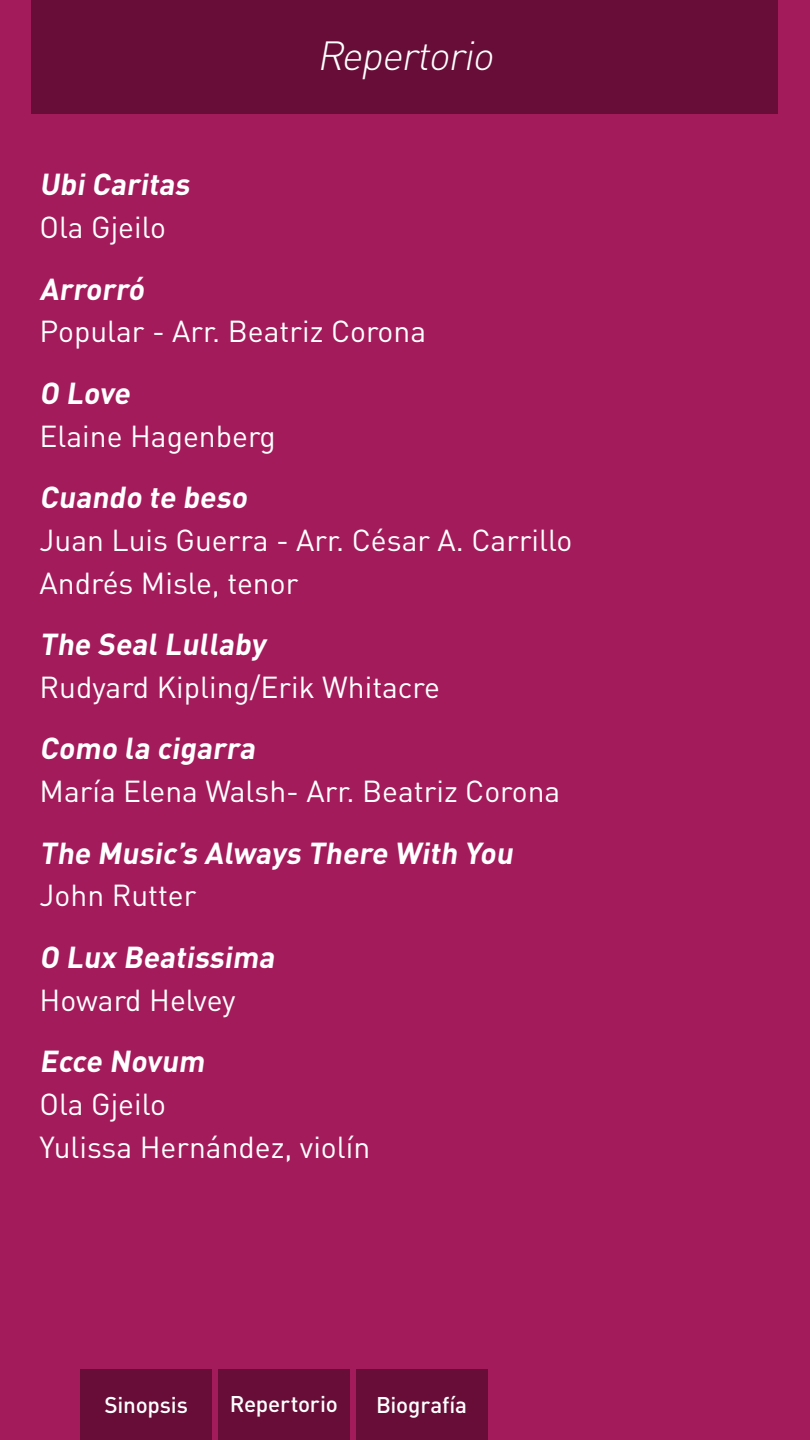
<style>
.page{position:relative;width:810px;height:1440px;background:#a31b5b}
.page>*{position:absolute;margin:0;border:0;box-sizing:border-box;transform-origin:0 0}
.t1{font:italic 300 40.2px "DIN Pro";color:#fff}
.t2{font:30px/42.8px "DIN Pro";color:#fff}
.t3{font:700 30px "DIN Pro";color:#fff}
.t4{font:500 22.5px "DIN Pro";letter-spacing:-.01em;color:#fff}
</style>
<div class="page">
<div style="left:32px;top:0;width:746px;height:114px;background:#670d37"></div>
<div style="left:80px;top:1370px;width:132px;height:70px;background:#670d37"></div>
<div style="left:218px;top:1370px;width:132px;height:70px;background:#670d37"></div>
<div style="left:356px;top:1370px;width:131px;height:70px;background:#670d37"></div>
<h1 class="t1" style="left:317px;top:25px;width:187px">Repertorio</h1>
<p class="t3" style="left:40px;top:159px;width:158px">UbiCaritas</p>
<p class="t2" style="left:40px;top:205px;width:128px">Ola Gjeilo</p>
<p class="t3" style="left:40px;top:264px;width:112px">Arrorró</p>
<p class="t2" style="left:40px;top:309px;width:388px">Popular - Arr. Beatriz Corona</p>
<p class="t3" style="left:40px;top:368px;width:98px">O Love</p>
<p class="t2" style="left:40px;top:413px;width:238px">Elaine Hagenberg</p>
<p class="t3" style="left:40px;top:472px;width:215px">Cuando te beso</p>
<p class="t2" style="left:40px;top:517px;width:534px">Juan Luis Guerra - Arr. César A. Carrillo<br>Andrés Misle, tenor</p>
<p class="t3" style="left:40px;top:619px;width:234px">The SealLullaby</p>
<p class="t2" style="left:40px;top:664px;width:402px">Rudyard Kipling/Erik Whitacre</p>
<p class="t3" style="left:40px;top:723px;width:223px">Como la cigarra</p>
<p class="t2" style="left:40px;top:769px;width:522px">María Elena Walsh- Arr. Beatriz Corona</p>
<p class="t3" style="left:40px;top:828px;width:481px">The Music’s Always There With You</p>
<p class="t2" style="left:40px;top:873px;width:158px">John Rutter</p>
<p class="t3" style="left:40px;top:932px;width:242px">O Lux Beatissima</p>
<p class="t2" style="left:40px;top:977px;width:198px">Howard Helvey</p>
<p class="t3" style="left:40px;top:1036px;width:173px">Ecce Novum</p>
<p class="t2" style="left:40px;top:1081px;width:332px">Ola Gjeilo<br>Yulissa Hernández, violín</p>
<p class="t4" style="left:105px;top:1387px;width:85px">Sinopsis</p>
<p class="t4" style="left:230px;top:1385px;width:109px">Repertorio</p>
<p class="t4" style="left:376px;top:1387px;width:92px">Biografía</p>
</div>
